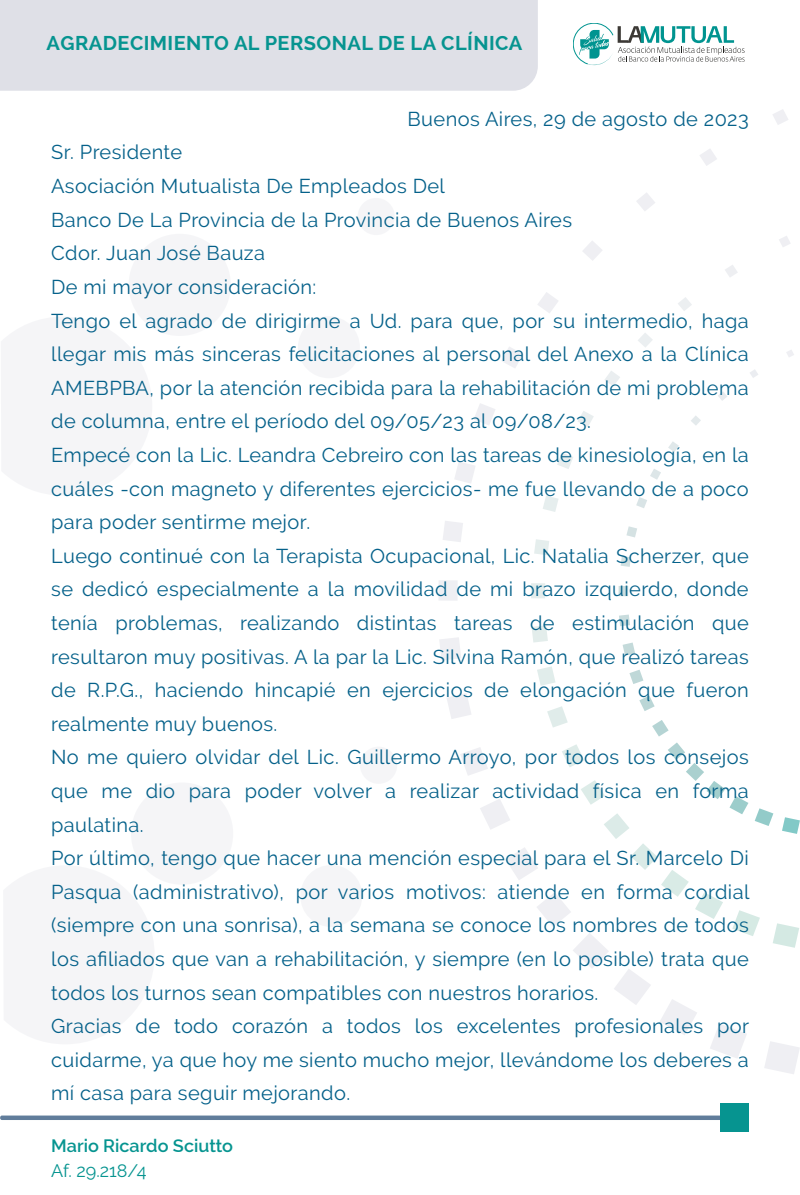
<style>
.page{position:relative;width:800px;height:1195px;background:#fff}
.page>*{position:absolute;margin:0;border:0;box-sizing:border-box;transform-origin:0 0}
.t1{font:20px/33.6px "Raleway";letter-spacing:.02em;color:#05618a}
.t2{font:700 20px "Raleway";letter-spacing:.02em;color:#069490}
.t3{font:600 18px "Raleway";color:#069490}
.t4{font:18px "Raleway";color:#069490}
</style>
<div class="page">
<div style="left:0;top:0;width:538px;height:91px;background:#dfe0e7"></div>
<svg style="left:573px;top:23px;width:172px;height:43px"></svg>
<div style="left:0;top:1115px;width:722px;height:5px;background:#617d9b;border-radius:2px"></div>
<div style="left:720px;top:1103px;width:29px;height:29px;background:#069490"></div>
<div style="left:129px;top:234px;width:102px;height:102px;background:#f5f5f7;border-radius:50%"></div>
<div style="left:298px;top:316px;width:62px;height:62px;background:#f5f5f7;border-radius:50%"></div>
<div style="left:358px;top:198px;width:37px;height:37px;background:#f5f5f7;border-radius:50%"></div>
<div style="left:131px;top:782px;width:102px;height:103px;background:#f5f5f7;border-radius:50%"></div>
<div style="left:300px;top:865px;width:62px;height:62px;background:#f5f5f7;border-radius:50%"></div>
<div style="left:360px;top:747px;width:37px;height:37px;background:#f5f5f7;border-radius:50%"></div>
<svg style="left:447px;top:693px;width:24px;height:26px"></svg>
<svg style="left:439px;top:637px;width:22px;height:23px"></svg>
<div style="left:438px;top:580px;width:20px;height:21px;background:#efeff3"></div>
<svg style="left:443px;top:521px;width:20px;height:21px"></svg>
<svg style="left:454px;top:462px;width:21px;height:21px"></svg>
<svg style="left:474px;top:403px;width:21px;height:22px"></svg>
<svg style="left:502px;top:347px;width:21px;height:21px"></svg>
<svg style="left:538px;top:292px;width:20px;height:21px"></svg>
<svg style="left:583px;top:241px;width:19px;height:20px"></svg>
<svg style="left:636px;top:193px;width:19px;height:18px"></svg>
<svg style="left:700px;top:149px;width:17px;height:17px"></svg>
<svg style="left:773px;top:109px;width:15px;height:16px"></svg>
<svg style="left:547px;top:706px;width:21px;height:22px"></svg>
<svg style="left:537px;top:666px;width:18px;height:20px"></svg>
<svg style="left:532px;top:625px;width:16px;height:17px"></svg>
<div style="left:531px;top:583px;width:14px;height:15px;background:#e4edec"></div>
<svg style="left:534px;top:539px;width:15px;height:16px"></svg>
<svg style="left:543px;top:496px;width:15px;height:16px"></svg>
<svg style="left:557px;top:453px;width:16px;height:16px"></svg>
<svg style="left:578px;top:411px;width:16px;height:16px"></svg>
<svg style="left:605px;top:371px;width:15px;height:15px"></svg>
<svg style="left:638px;top:333px;width:15px;height:14px"></svg>
<svg style="left:678px;top:297px;width:14px;height:14px"></svg>
<svg style="left:725px;top:265px;width:13px;height:12px"></svg>
<svg style="left:779px;top:236px;width:11px;height:11px"></svg>
<svg style="left:460px;top:742px;width:340px;height:332px"></svg>
<svg style="left:652px;top:720px;width:17px;height:16px"></svg>
<svg style="left:639px;top:695px;width:16px;height:16px"></svg>
<svg style="left:629px;top:670px;width:14px;height:14px"></svg>
<svg style="left:623px;top:642px;width:12px;height:14px"></svg>
<svg style="left:619px;top:614px;width:11px;height:12px"></svg>
<div style="left:619px;top:586px;width:9px;height:10px;background:#ccdedf"></div>
<svg style="left:621px;top:556px;width:10px;height:11px"></svg>
<svg style="left:626px;top:526px;width:11px;height:11px"></svg>
<svg style="left:636px;top:497px;width:11px;height:11px"></svg>
<svg style="left:650px;top:469px;width:11px;height:11px"></svg>
<svg style="left:668px;top:441px;width:11px;height:11px"></svg>
<svg style="left:691px;top:416px;width:10px;height:9px"></svg>
<svg style="left:718px;top:392px;width:9px;height:9px"></svg>
<svg style="left:750px;top:369px;width:8px;height:9px"></svg>
<svg style="left:786px;top:350px;width:8px;height:7px"></svg>
<p class="t2" style="left:47px;top:31px;width:477px">AGRADECIMIENTO AL PERSONAL DE LA CLÍNICA</p>
<p class="t1" style="left:408px;top:102px;width:343px">Buenos Aires, 29 de agosto de 2023</p>
<p class="t1" style="left:51px;top:136px;width:700px">Sr. Presidente<br>Asociación Mutualista De Empleados Del<br>Banco De La Provincia de la Provincia de Buenos Aires<br>Cdor. Juan José Bauza<br>De mi mayor consideración:<br>Tengo el agrado de dirigirme a Ud. para que, por su intermedio, haga llegar mis más sinceras felicitaciones al personal del Anexo a la Clínica AMEBPBA, por la atención recibida para la rehabilitación de mi problema de columna, entre el período del 09/05/23 al 09/08/23.<br>Empecé con la Lic. Leandra Cebreiro con las tareas de kinesiología, en la cuáles -con magneto y diferentes ejercicios- me fue llevando de a poco para poder sentirme mejor.<br>Luego continué con la Terapista Ocupacional, Lic. Natalia Scherzer, que se dedicó especialmente a la movilidad de mi brazo izquierdo, donde tenía problemas, realizando distintas tareas de estimulación que resultaron muy positivas. A la par la Lic. Silvina Ramón, que realizó tareas de R.P.G., haciendo hincapié en ejercicios de elongación que fueron realmente muy buenos.<br>No me quiero olvidar del Lic. Guillermo Arroyo, por todos los consejos que me dio para poder volver a realizar actividad física en forma paulatina.<br>Por último, tengo que hacer una mención especial para el Sr. Marcelo Di Pasqua (administrativo), por varios motivos: atiende en forma cordial (siempre con una sonrisa), a la semana se conoce los nombres de todos los afiliados que van a rehabilitación, y siempre (en lo posible) trata que todos los turnos sean compatibles con nuestros horarios.<br>Gracias de todo corazón a todos los excelentes profesionales por cuidarme, ya que hoy me siento mucho mejor, llevándome los deberes a mí casa para seguir mejorando.</p>
<p class="t3" style="left:51px;top:1135px;width:183px">Mario Ricardo Sciutto</p>
<p class="t4" style="left:51px;top:1160px;width:97px">Af. 29.218/4</p>
</div>
